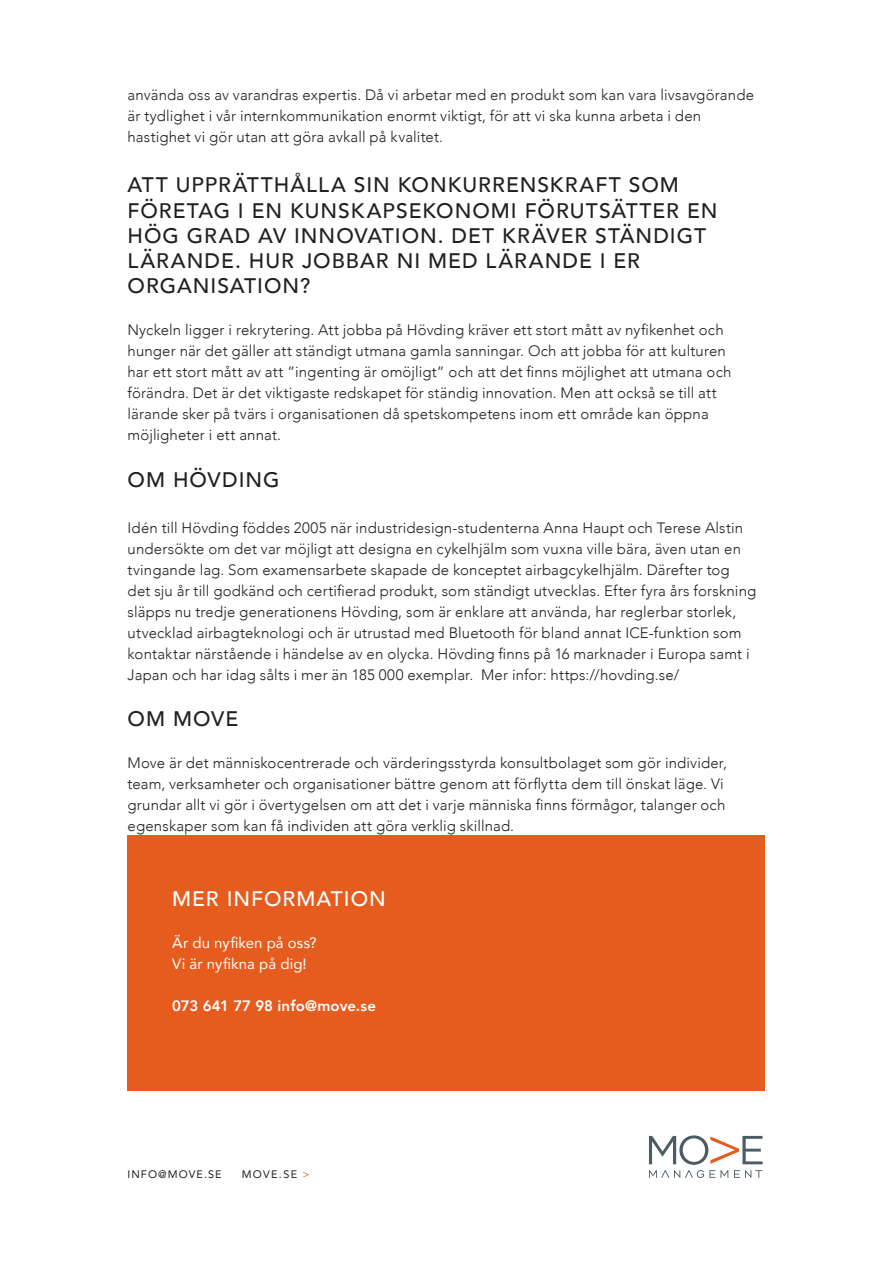
<style>
.page{position:relative;width:893px;height:1263px;background:#fff}
.page>*{position:absolute;margin:0;border:0;box-sizing:border-box;transform-origin:0 0}
.t1{font:500 21px/25.2px "Avenir";letter-spacing:.045em;color:#231f20}
.t2{font:500 21px "Avenir";letter-spacing:.045em;color:#fff}
.t3{font:300 15px/21px "Avenir";letter-spacing:.01em;color:#231f20}
.t4{font:15px "Avenir";letter-spacing:.01em;color:#fff}
.t5{font:800 15px "Avenir";letter-spacing:-.005em;color:#fff}
.t6{font:10.8px "Avenir";letter-spacing:.1em;color:#231f20}
.s1{color:#e65c1f}
</style>
<div class="page">
<svg style="left:649px;top:1135px;width:114px;height:43px"></svg>
<div style="left:128px;top:836px;width:637px;height:255px;background:#e65c1f"></div>
<p class="t3" style="left:128px;top:84px;width:628px">använda oss av varandras expertis. Då vi arbetar med en produkt som kan vara livsavgörande är tydlighet i vår internkommunikation enormt viktigt, för att vi ska kunna arbeta i den hastighet vi gör utan att göra avkall på kvalitet.</p>
<p class="t1" style="left:128px;top:171px;width:591px">ATT UPPRÄTTHÅLLA SIN KONKURRENSKRAFT SOM FÖRETAG I EN KUNSKAPSEKONOMI FÖRUTSÄTTER EN HÖG GRAD AV INNOVATION. DET KRÄVER STÄNDIGT LÄRANDE. HUR JOBBAR NI MED LÄRANDE I ER ORGANISATION?</p>
<p class="t3" style="left:128px;top:320px;width:605px">Nyckeln ligger i rekrytering. Att jobba på Hövding kräver ett stort mått av nyfikenhet och hunger när det gäller att ständigt utmana gamla sanningar. Och att jobba för att kulturen har ett stort mått av att ”ingenting är omöjligt” och att det finns möjlighet att utmana och förändra. Det är det viktigaste redskapet för ständig innovation. Men att också se till att lärande sker på tvärs i organisationen då spetskompetens inom ett område kan öppna möjligheter i ett annat.</p>
<p class="t1" style="left:128px;top:465px;width:153px">OM HÖVDING</p>
<p class="t3" style="left:128px;top:517px;width:630px">Idén till Hövding föddes 2005 när industridesign-studenterna Anna Haupt och Terese Alstin undersökte om det var möjligt att designa en cykelhjälm som vuxna ville bära, även utan en tvingande lag. Som examensarbete skapade de konceptet airbagcykelhjälm. Därefter tog det sju år till godkänd och certifierad produkt, som ständigt utvecklas. Efter fyra års forskning släpps nu tredje generationens Hövding, som är enklare att använda, har reglerbar storlek, utvecklad airbagteknologi och är utrustad med Bluetooth för bland annat ICE-funktion som kontaktar närstående i händelse av en olycka. Hövding finns på 16 marknader i Europa samt i Japan och har idag sålts i mer än 185 000 exemplar. Mer infor: https://hovding.se/</p>
<p class="t1" style="left:128px;top:705px;width:112px">OM MOVE</p>
<p class="t3" style="left:128px;top:752px;width:601px">Move är det människocentrerade och värderingsstyrda konsultbolaget som gör individer, team, verksamheter och organisationer bättre genom att förflytta dem till önskat läge. Vi grundar allt vi gör i övertygelsen om att det i varje människa finns förmågor, talanger och egenskaper som kan få individen att göra verklig skillnad.</p>
<p class="t2" style="left:172px;top:880px;width:215px">MER INFORMATION</p>
<p class="t4" style="left:172px;top:930px;width:146px">Är du nyfiken på oss?</p>
<p class="t4" style="left:172px;top:951px;width:136px">Vi är nyfikna på dig!</p>
<p class="t5" style="left:172px;top:994px;width:205px">073 641 77 98 info@move.se</p>
<p class="t6" style="left:128px;top:1165px;width:96px">INFO@MOVE.SE</p>
<p class="t6" style="left:242px;top:1165px;width:69px">MOVE.SE <span class="s1">&gt;</span></p>
</div>
